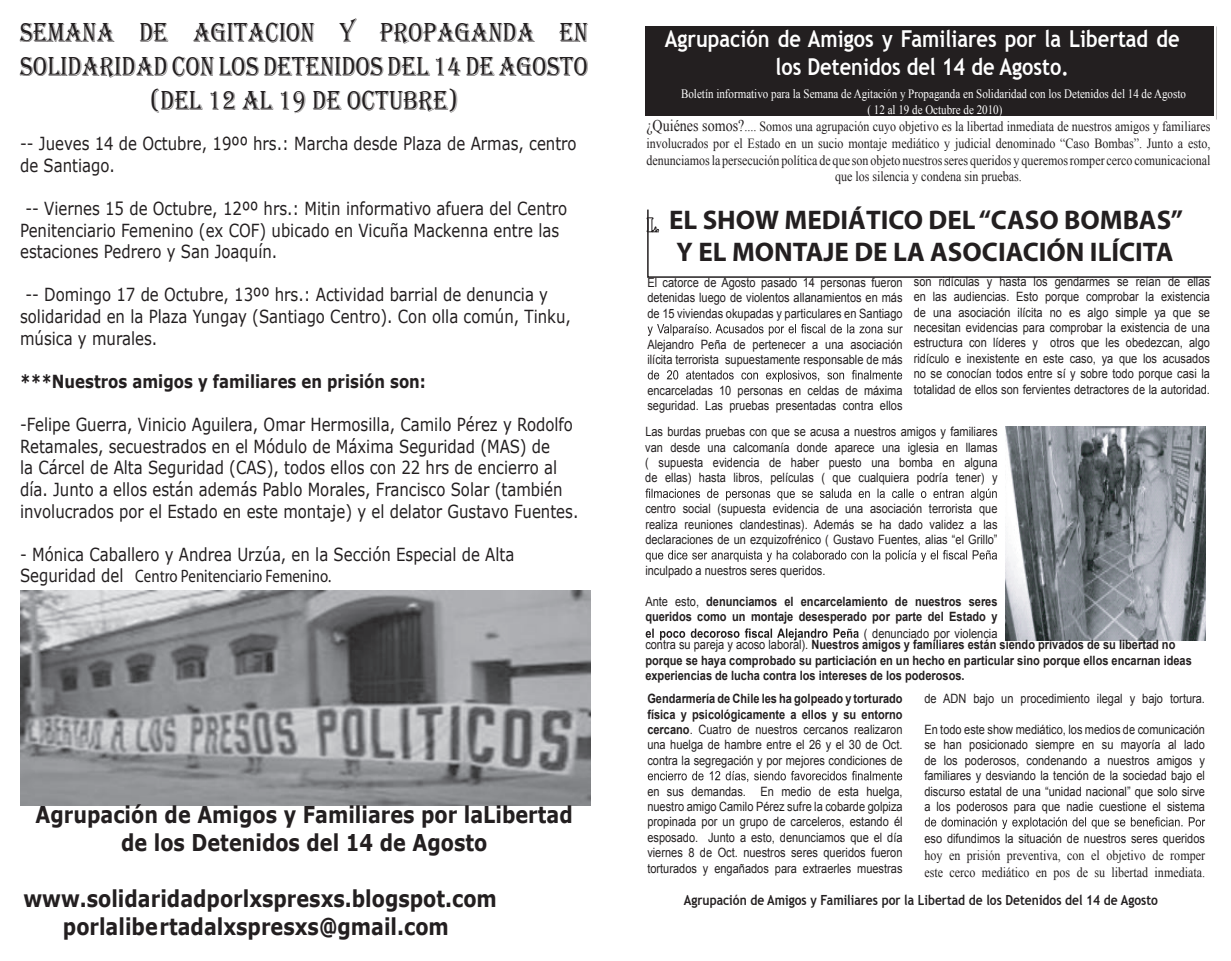
<style>
.page{position:relative;width:1231px;height:961px;background:#fff}
.page>*{position:absolute;margin:0;border:0;box-sizing:border-box;transform-origin:0 0}
.t1{font:28.35px/33.9px "Algerian";color:#231f20;text-align:center;scale:.83 1}
.t2{font:700 27px/32.4px "Myriad";color:#231f20}
.t3{font:700 23.25px/27.9px "Trebuchet MS";color:#fff;text-align:center;scale:.86 1}
.t4{font:700 23.1px/27.8px "Verdana";color:#231f20;text-align:center;scale:.83 1}
.t5{font:18px/21.6px "Verdana";color:#231f20;scale:.83 1}
.t6{font:700 18px "Verdana";color:#231f20;scale:.83 1}
.t7{font:18px "Myriad";color:#231f20;scale:.83 1}
.t8{font:13.95px/16.8px "Times New Roman";color:#231f20;text-align:center;scale:.86 1}
.t9{font:700 13.95px "Trebuchet MS";color:#231f20;scale:.86 1}
.t10{font:12.75px/15.5px "Arial";color:#231f20;text-align:justify;scale:.86 1}
.t11{font:700 12.75px/15.5px "Arial";color:#231f20;scale:.86 1}
.t12{font:12.75px/15.5px "Times New Roman";color:#fff;text-align:center;scale:.86 1}
.s1{font-family:"Verdana"}
.s2{font-size:16.35px}
.s3{font-weight:400}
.s4{font-weight:700}
</style>
<div class="page">
<img style="left:20px;top:590px;width:570px;height:215px">
<img style="left:1005px;top:427px;width:200px;height:213px">
<div style="left:645px;top:27px;width:568px;height:89px;background:#231f20"></div>
<svg style="left:646px;top:209px;width:566px;height:69px"></svg>
<svg style="left:645px;top:488px;width:351px;height:12px"></svg>
<svg style="left:645px;top:550px;width:352px;height:12px"></svg>
<svg style="left:645px;top:628px;width:213px;height:12px"></svg>
<svg style="left:647px;top:324px;width:255px;height:12px"></svg>
<svg style="left:648px;top:370px;width:254px;height:12px"></svg>
<svg style="left:648px;top:771px;width:254px;height:11px"></svg>
<svg style="left:924px;top:817px;width:281px;height:12px"></svg>
<h1 class="t1" style="left:20px;top:16px;width:686px">SEMANA DE AGITACION Y PROPAGANDA EN<br>SOLIDARIDAD CON LOS DETENIDOS DEL 14 DE AGOSTO (DEL 12 AL 19 DE OCTUBRE)</h1>
<h3 class="t5" style="left:20px;top:133px;width:672px">-- Jueves 14 de Octubre, 19ºº hrs.: Marcha desde Plaza de Armas, centro de Santiago.</h3>
<h3 class="t5" style="left:20px;top:198px;width:660px">-- Viernes 15 de Octubre, 12ºº hrs.: Mitin informativo afuera del Centro<br>Penitenciario Femenino (ex COF) ubicado en Vicuña Mackenna entre las estaciones Pedrero y San Joaquín.</h3>
<h3 class="t5" style="left:20px;top:284px;width:665px">-- Domingo 17 de Octubre, 13ºº hrs.: Actividad barrial de denuncia y solidaridad en la Plaza Yungay (Santiago Centro). Con olla común, Tinku, música y murales.</h3>
<h3 class="t6" style="left:20px;top:369px;width:490px">***Nuestros amigos y familiares en prisión son:</h3>
<p class="t5" style="left:20px;top:414px;width:674px">-Felipe Guerra, Vinicio Aguilera, Omar Hermosilla, Camilo Pérez y Rodolfo Retamales, secuestrados en el Módulo de Máxima Seguridad (MAS) de<br>la Cárcel de Alta Seguridad (CAS), todos ellos con 22 hrs de encierro al día. Junto a ellos están además Pablo Morales, Francisco Solar (también involucrados por el Estado en este montaje) y el delator Gustavo Fuentes.</p>
<h3 class="t5" style="left:20px;top:543px;width:597px">- Mónica Caballero y Andrea Urzúa, en la Sección Especial de Alta</h3>
<h3 class="t7" style="left:20px;top:567px;width:376px"><span class="s1">Seguridad del</span> Centro Penitenciario Femenino.</h3>
<h3 class="t4" style="left:36px;top:801px;width:649px">Agrupación de Amigos y Familiares por laLibertad de los Detenidos del 14 de Agosto</h3>
<h3 class="t4" style="left:24px;top:884px;width:572px">www.solidaridadporlxspresxs.blogspot.com porlalibertadalxspresxs@gmail.com</h3>
<h3 class="t3" style="left:665px;top:24px;width:600px">Agrupación de Amigos y Familiares por la Libertad de los Detenidos del 14 de Agosto.</h3>
<p class="t12" style="left:681px;top:86px;width:588px">Boletín informativo para la Semana de Agitación y Propaganda en Solidaridad con los Detenidos del 14 de Agosto ( 12 al 19 de Octubre de 2010)</p>
<p class="t8" style="left:646px;top:118px;width:657px"><span class="s2">¿Quiénes somos?</span>.... Somos una agrupación cuyo objetivo es la libertad inmediata de nuestros amigos y familiares involucrados por el Estado en un sucio montaje mediático y judicial denominado “Caso Bombas”. Junto a esto, denunciamosla persecución política de que son objeto nuestrosseres queridos y queremosromper cerco comunicacional que los silencia y condena sin pruebas.</p>
<h2 class="t2" style="left:669px;top:204px;width:515px">EL SHOW MEDIÁTICO DEL “CASO BOMBAS”<br>Y EL MONTAJE DE LA ASOCIACIÓN ILÍCITA</h2>
<p class="t10" style="left:647px;top:275px;width:298px">El catorce de Agosto pasado 14 personas fueron detenidas luego de violentos allanamientos en más de 15 viviendas okupadas y particulares en Santiago</p>
<p class="t10" style="left:647px;top:336px;width:298px">Alejandro Peña de pertenecer a una asociación ilícita terrorista supuestamente responsable de más</p>
<p class="t10" style="left:647px;top:383px;width:298px">encarceladas 10 personas en celdas de máxima seguridad. Las pruebas presentadas contra ellos</p>
<p class="t10" style="left:913px;top:274px;width:346px">son ridículas y hasta los gendarmes se reían de ellas en las audiencias. Esto porque comprobar la existencia de una asociación ilícita no es algo simple ya que se necesitan evidencias para comprobar la existencia de una estructura con líderes y otros que les obedezcan, algo ridículo e inexistente en este caso, ya que los acusados no se conocían todos entre sí y sobre todo porque casi la totalidad de ellos son fervientes detractores de la autoridad.</p>
<p class="t10" style="left:645px;top:424px;width:411px">Las burdas pruebas con que se acusa a nuestros amigos y familiares van desde una calcomanía donde aparece una iglesia en llamas ( supuesta evidencia de haber puesto una bomba en alguna de ellas) hasta libros, películas ( que cualquiera podría tener) y</p>
<p class="t10" style="left:645px;top:501px;width:411px">centro social (supuesta evidencia de una asociación terrorista que realiza reuniones clandestinas). Además se ha dado validez a las declaraciones de un ezquizofrénico ( Gustavo Fuentes, alias “el Grillo”</p>
<p class="t10" style="left:645px;top:562px;width:211px">inculpado a nuestros seres queridos.</p>
<p class="t11" style="left:645px;top:594px;width:411px"><span class="s3">Ante esto,</span> denunciamos el encarcelamiento de nuestros seres queridos como un montaje desesperado por parte del Estado y</p>
<p class="t11" style="left:645px;top:628px;width:618px;line-height:11.7px;text-indent:218px"><span class="s3">( denunciado por violencia<br>contra su pareja y acoso laboral).</span> Nuestros amigos y familiares están siendo privados de su libertad no</p>
<p class="t11" style="left:645px;top:653px;width:637px">porque se haya comprobado su particiación en un hecho en particular sino porque ellos encarnan ideas experiencias de lucha contra los intereses de los poderosos.</p>
<p class="t10" style="left:647px;top:691px;width:298px"><span class="s4">Gendarmería de Chile les ha golpeado y torturado física y psicológicamente a ellos y su entorno cercano</span>. Cuatro de nuestros cercanos realizaron una huelga de hambre entre el 26 y el 30 de Oct. contra la segregación y por mejores condiciones de</p>
<p class="t10" style="left:647px;top:783px;width:298px">en sus demandas. En medio de esta huelga, nuestro amigo Camilo Pérez sufre la cobarde golpiza propinada por un grupo de carceleros, estando él esposado. Junto a esto, denunciamos que el día viernes 8 de Oct. nuestros seres queridos fueron torturados y engañados para extraerles muestras</p>
<p class="t10" style="left:924px;top:691px;width:328px">de ADN bajo un procedimiento ilegal y bajo tortura.</p>
<p class="t10" style="left:924px;top:722px;width:328px">En todo este show mediático, los medios de comunicación se han posicionado siempre en su mayoría al lado de los poderosos, condenando a nuestros amigos y familiares y desviando la tención de la sociedad bajo el discurso estatal de una “unidad nacional” que solo sirve a los poderosos para que nadie cuestione el sistema</p>
<p class="t10" style="left:924px;top:831px;width:328px">eso difundimos la situación de nuestros seres queridos</p>
<p class="t8" style="left:924px;top:846px;width:328px;text-align:left">hoy en prisión preventiva, con el objetivo de romper este cerco mediático en pos de su libertad inmediata.</p>
<p class="t9" style="left:684px;top:891px;width:553px">Agrupación de Amigos y Familiares por la Libertad de los Detenidos del 14 de Agosto</p>
</div>
